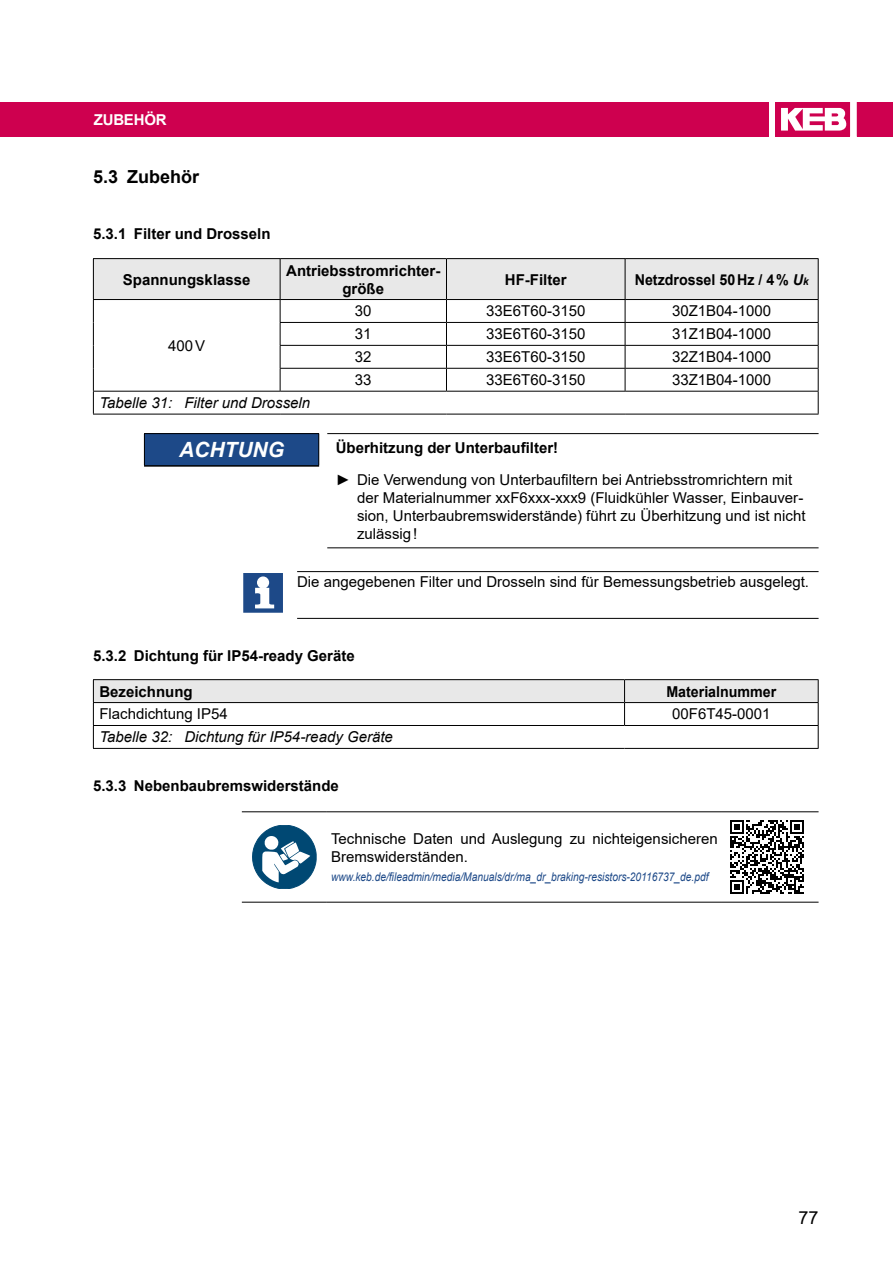
<style>
.page{position:relative;width:893px;height:1263px;background:#fff}
.page>*{position:absolute;margin:0;border:0;box-sizing:border-box;transform-origin:0 0}
.t1{font:italic 700 21px "Arial";color:#fff}
.t2{font:700 18px "Arial";color:#000}
.t3{font:18px "Arial";color:#000}
.t4{font:15px/18px "Arial";color:#000}
.t5{font:700 15px/18px "Arial";color:#000;text-align:center}
.t6{font:italic 15px "Arial";color:#000}
.t7{font:700 15px "Arial";color:#000;scale:.95 1}
.t8{font:700 15px "Arial";color:#fff}
.t9{font:italic 12px "Arial";color:#1d4988;scale:.85 1}
.s1{font-style:italic}
.s2{font-style:italic;font-size:10.5px}
</style>
<div class="page">
<div style="left:0;top:102px;width:769px;height:34px;background:#ce004f"></div>
<svg style="left:775px;top:102px;width:75px;height:34px"></svg>
<div style="left:857px;top:102px;width:36px;height:34px;background:#ce004f"></div>
<hr style="left:93px;top:258px;width:187px;height:1px;background:#000">
<hr style="left:280px;top:258px;width:166px;height:1px;background:#000">
<hr style="left:446px;top:258px;width:179px;height:1px;background:#000">
<hr style="left:625px;top:258px;width:194px;height:1px;background:#000">
<svg style="left:93px;top:259px;width:726px;height:155px"></svg>
<hr style="left:93px;top:414px;width:187px;height:1px;background:#000">
<hr style="left:280px;top:414px;width:166px;height:1px;background:#000">
<hr style="left:446px;top:414px;width:179px;height:1px;background:#000">
<hr style="left:625px;top:414px;width:194px;height:1px;background:#000">
<div style="left:144px;top:434px;width:175px;height:32px;background:#1d4988"></div>
<hr style="left:144px;top:465px;width:175px;height:2px;background:#000">
<hr style="left:327px;top:433px;width:492px;height:1px;background:#000">
<hr style="left:327px;top:547px;width:492px;height:1px;background:#000">
<hr style="left:144px;top:433px;width:175px;height:1px;background:#000">
<hr style="left:144px;top:434px;width:1px;height:31px;background:#000">
<hr style="left:318px;top:434px;width:1px;height:31px;background:#000">
<hr style="left:297px;top:571px;width:522px;height:1px;background:#000">
<hr style="left:297px;top:618px;width:522px;height:1px;background:#000">
<svg style="left:243px;top:573px;width:40px;height:40px"></svg>
<hr style="left:93px;top:679px;width:532px;height:1px;background:#000">
<hr style="left:93px;top:748px;width:532px;height:1px;background:#000">
<hr style="left:625px;top:748px;width:194px;height:1px;background:#000">
<hr style="left:625px;top:679px;width:194px;height:1px;background:#000">
<svg style="left:93px;top:680px;width:726px;height:68px"></svg>
<hr style="left:242px;top:811px;width:85px;height:1px;background:#000">
<hr style="left:327px;top:811px;width:395px;height:1px;background:#000">
<hr style="left:722px;top:811px;width:97px;height:1px;background:#000">
<hr style="left:242px;top:902px;width:85px;height:1px;background:#000">
<hr style="left:327px;top:902px;width:395px;height:1px;background:#000">
<hr style="left:722px;top:902px;width:97px;height:1px;background:#000">
<svg style="left:252px;top:825px;width:64px;height:64px"></svg>
<svg style="left:730px;top:820px;width:74px;height:74px"></svg>
<p class="t8" style="left:94px;top:110px;width:20px">Zubeh</p>
<p class="t8" style="left:144px;top:110px;width:24px">ör</p>
<p class="t2" style="left:93px;top:164px;width:108px">5.3 Zubehör</p>
<p class="t5" style="left:93px;top:225px;width:179px">5.3.1 Filter und Drosseln</p>
<p class="t5" style="left:123px;top:270px;width:129px">Spannungsklasse</p>
<p class="t5" style="left:286px;top:261px;width:156px">Antriebsstromrichter&shy;größe</p>
<p class="t5" style="left:505px;top:270px;width:63px">HF-Filter</p>
<p class="t7" style="left:635px;top:269px;width:184px">Netzdrossel 50Hz / 4% <span class="s1">U</span><span class="s2">k</span></p>
<p class="t4" style="left:168px;top:336px;width:38px">400V</p>
<p class="t4" style="left:355px;top:302px;width:18px">30</p>
<p class="t4" style="left:486px;top:302px;width:101px">33E6T60-3150</p>
<p class="t4" style="left:672px;top:302px;width:101px">30Z1B04-1000</p>
<p class="t4" style="left:355px;top:325px;width:18px">31</p>
<p class="t4" style="left:486px;top:325px;width:101px">33E6T60-3150</p>
<p class="t4" style="left:672px;top:325px;width:101px">31Z1B04-1000</p>
<p class="t4" style="left:355px;top:348px;width:18px">32</p>
<p class="t4" style="left:486px;top:348px;width:101px">33E6T60-3150</p>
<p class="t4" style="left:672px;top:348px;width:101px">32Z1B04-1000</p>
<p class="t4" style="left:355px;top:371px;width:18px">33</p>
<p class="t4" style="left:486px;top:371px;width:101px">33E6T60-3150</p>
<p class="t4" style="left:672px;top:371px;width:101px">33Z1B04-1000</p>
<p class="t6" style="left:99px;top:393px;width:212px">Tabelle 31: Filter und Drosseln</p>
<h1 class="t1" style="left:179px;top:436px;width:106px">ACHTUNG</h1>
<p class="t5" style="left:336px;top:439px;width:224px">Überhitzung der Unterbaufilter!</p>
<p class="t4" style="left:357px;top:471px;width:450px;text-indent:-21px">► Die Verwendung von Unterbaufiltern bei Antriebsstromrichtern mit der Materialnummer xxF6xxx-xxx9 (Fluidkühler Wasser, Einbauver&shy;sion, Unterbaubremswiderstände) führt zu Überhitzung und ist nicht zulässig!</p>
<p class="t4" style="left:297px;top:572px;width:513px">Die angegebenen Filter und Drosseln sind für Bemessungsbetrieb ausgelegt.</p>
<p class="t5" style="left:93px;top:646px;width:263px">5.3.2 Dichtung für IP54-ready Geräte</p>
<p class="t5" style="left:99px;top:682px;width:95px">Bezeichnung</p>
<p class="t7" style="left:666px;top:681px;width:118px">Materialnummer</p>
<p class="t4" style="left:99px;top:705px;width:130px">Flachdichtung IP54</p>
<p class="t4" style="left:672px;top:705px;width:100px">00F6T45-0001</p>
<p class="t6" style="left:99px;top:727px;width:295px">Tabelle 32: Dichtung für IP54-ready Geräte</p>
<p class="t5" style="left:93px;top:776px;width:247px">5.3.3 Nebenbaubremswiderstände</p>
<p class="t4" style="left:331px;top:830px;width:388px">Technische Daten und Auslegung zu nichteigensicheren<br>Bremswiderständen.</p>
<p class="t9" style="left:331px;top:869px;width:445px">www.keb.de/fileadmin/media/Manuals/dr/ma_dr_braking-resistors-20116737_de.pdf</p>
<p class="t3" style="left:798px;top:1205px;width:22px">77</p>
</div>
